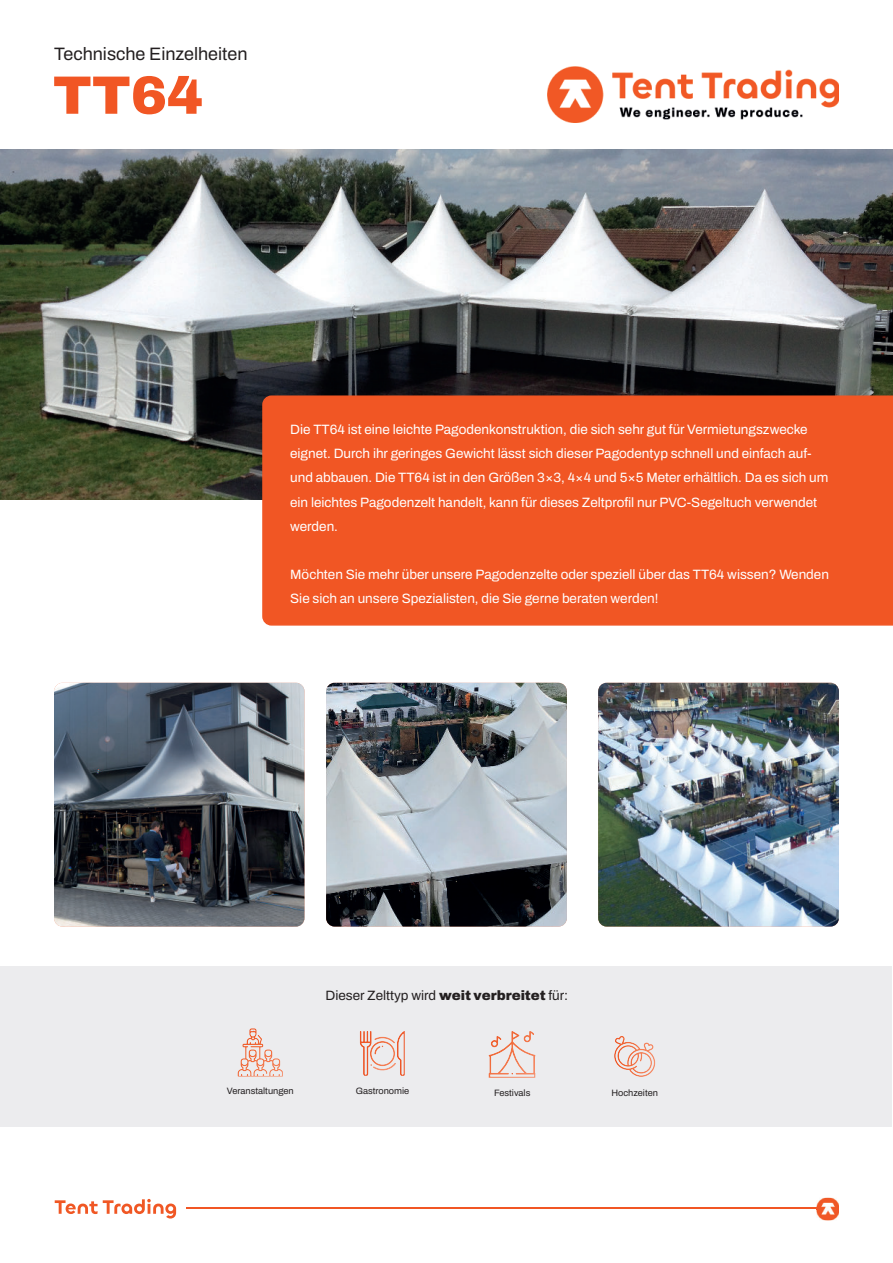
<style>
.page{position:relative;width:893px;height:1263px;background:#fff}
.page>*{position:absolute;margin:0;border:0;box-sizing:border-box;transform-origin:0 0}
.t1{font:900 54px "Archivo";color:#f15624}
.t2{font:18px "Archivo";color:#231f20}
.t3{font:13.5px/24px "Archivo";color:#fff}
.t4{font:13.5px "Archivo";color:#231f20}
.t5{font:9.3px "Archivo";color:#231f20}
.s1{font-weight:900}
</style>
<div class="page">
<img style="left:0;top:150px;width:893px;height:350px">
<img style="left:548px;top:67px;width:291px;height:55px">
<svg style="left:54px;top:1199px;width:122px;height:20px"></svg>
<hr style="left:186px;top:1207px;width:634px;height:2px;background:#f15624">
<img style="left:816px;top:1198px;width:23px;height:22px">
<img style="left:54px;top:683px;width:250px;height:243px">
<img style="left:326px;top:683px;width:241px;height:243px">
<img style="left:598px;top:683px;width:241px;height:243px">
<div style="left:262px;top:395px;width:631px;height:231px;background:#f15624"></div>
<div style="left:1px;top:967px;width:891px;height:160px;background:#ececee"></div>
<svg style="left:237px;top:1028px;width:46px;height:49px"></svg>
<svg style="left:360px;top:1031px;width:45px;height:45px"></svg>
<svg style="left:488px;top:1031px;width:47px;height:47px"></svg>
<svg style="left:614px;top:1036px;width:41px;height:41px"></svg>
<h2 class="t2" style="left:54px;top:47px;width:195px">Technische Einzelheiten</h2>
<h1 class="t1" style="left:53px;top:64px;width:152px">TT64</h1>
<p class="t3" style="left:290px;top:419px;width:540px">Die TT64 ist eine leichte Pagodenkonstruktion, die sich sehr gut für Vermietungszwecke eignet. Durch ihr geringes Gewicht lässt sich dieser Pagodentyp schnell und einfach auf&shy;und abbauen. Die TT64 ist in den Größen 3×3, 4×4 und 5×5 Meter erhältlich. Da es sich um ein leichtes Pagodenzelt handelt, kann für dieses Zeltprofil nur PVC-Segeltuch verwendet werden.</p>
<p class="t3" style="left:290px;top:562px;width:540px">Möchten Sie mehr über unsere Pagodenzelte oder speziell über das TT64 wissen? Wenden<br>Sie sich an unsere Spezialisten, die Sie gerne beraten werden!</p>
<p class="t4" style="left:325px;top:990px;width:244px">Dieser Zelttyp wird <span class="s1">weit verbreitet</span> für:</p>
<p class="t5" style="left:227px;top:1088px;width:68px">Veranstaltungen</p>
<p class="t5" style="left:356px;top:1088px;width:55px">Gastronomie</p>
<p class="t5" style="left:494px;top:1086px;width:38px">Festivals</p>
<p class="t5" style="left:611px;top:1089px;width:48px">Hochzeiten</p>
</div>
